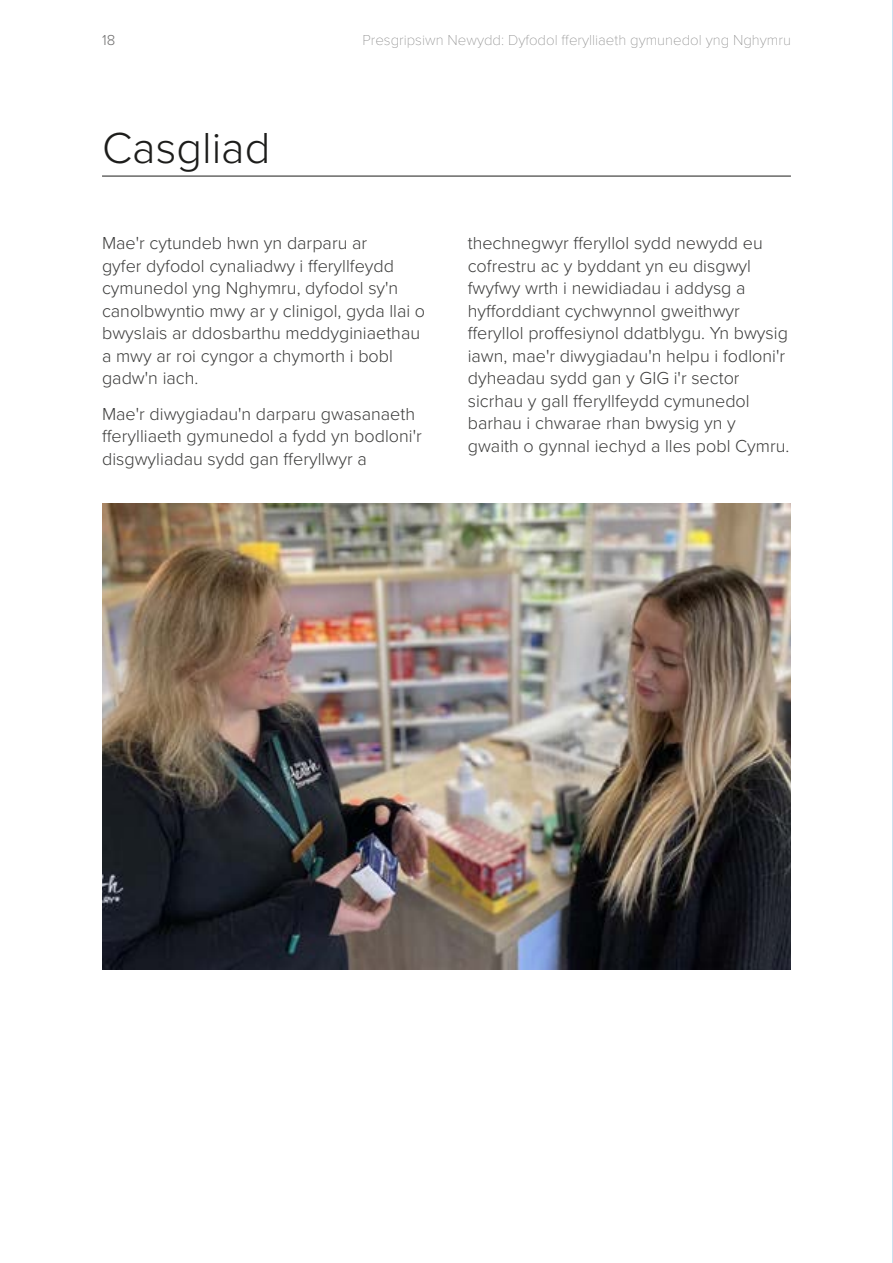
<style>
.page{position:relative;width:893px;height:1263px;background:#fff}
.page>*{position:absolute;margin:0;border:0;box-sizing:border-box;transform-origin:0 0}
.Main_heading__NEW{font:300 45px "Proxima Nova";color:#1d1d1b}
.Body_Text__NEW{font:300 18px/22.5px "Proxima Nova";color:#3c3c3b}
.t1{font:100 15px "Proxima Nova T";color:#878787}
.t2{font:300 15px "Proxima Nova";color:#706f6f}
</style>
<div class="page">
<hr style="left:892px;top:0;width:1px;height:1263px;background:#9dc3df">
<hr style="left:102px;top:176px;width:689px;height:1px;background:#1d1d1b">
<img style="left:102px;top:504px;width:689px;height:465px">
<p class="t2" style="left:102px;top:29px;width:15px">18</p>
<p class="t1" style="left:362px;top:29px;width:430px">Presgripsiwn Newydd: Dyfodol fferylliaeth gymunedol yng Nghymru</p>
<h2 class="Main_heading__NEW" style="left:102px;top:115px;width:170px">Casgliad</h2>
<p class="Body_Text__NEW" style="left:102px;top:231px;width:325px">Mae'r cytundeb hwn yn darparu ar<br>gyfer dyfodol cynaliadwy i fferyllfeydd cymunedol yng Nghymru, dyfodol sy'n canolbwyntio mwy ar y clinigol, gyda llai o bwyslais ar ddosbarthu meddyginiaethau a mwy ar roi cyngor a chymorth i bobl gadw'n iach.</p>
<p class="Body_Text__NEW" style="left:102px;top:401px;width:321px">Mae'r diwygiadau'n darparu gwasanaeth fferylliaeth gymunedol a fydd yn bodloni'r disgwyliadau sydd gan fferyllwyr a</p>
<p class="Body_Text__NEW" style="left:468px;top:231px;width:323px">thechnegwyr fferyllol sydd newydd eu cofrestru ac y byddant yn eu disgwyl fwyfwy wrth i newidiadau i addysg a hyfforddiant cychwynnol gweithwyr fferyllol proffesiynol ddatblygu. Yn bwysig iawn, mae'r diwygiadau'n helpu i fodloni'r dyheadau sydd gan y GIG i'r sector sicrhau y gall fferyllfeydd cymunedol barhau i chwarae rhan bwysig yn y gwaith o gynnal iechyd a lles pobl Cymru.</p>
</div>
